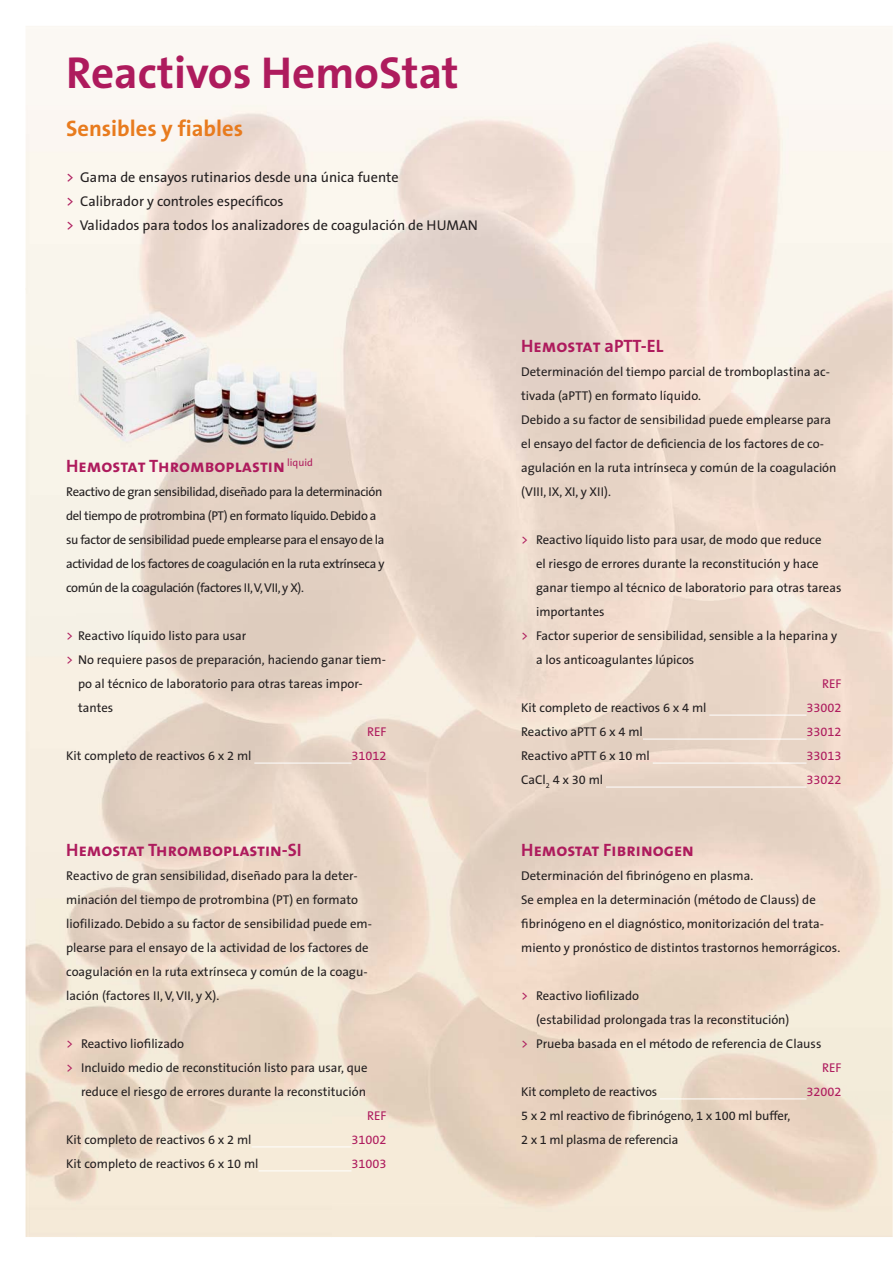
<style>
.page{position:relative;width:893px;height:1263px;background:#fff}
.page>*{position:absolute;margin:0;border:0;box-sizing:border-box;transform-origin:0 0}
.t1{font:700 45px "The Sans B7";color:#ae1b5d}
.t2{font:700 22.5px "The Sans B7";color:#e87b1e}
.t3{font:18px "The Sans Bold Caps";color:#ae1b5d}
.t4{font:18px "The Sans Bold Caps";color:#ae1b5d}
.t5{font:14.25px/24px "The Sans B5 Plain";color:#231f20}
.t6{font:12.75px/24px "The Sans B5 Plain";color:#231f20}
.t7{font:12.75px/24px "The Sans";color:#231f20}
.t8{font:12.75px/24px "The Sans";letter-spacing:-.03em;color:#231f20}
.t9{font:12.75px "The Sans B5 Plain";color:#ae1b5d}
.s1{color:#ae1b5d}
.s2{font-family:"The Sans B7";font-weight:700}
</style>
<div class="page">
<img style="left:46px;top:280px;width:300px;height:175px">
<p class="t1" style="left:66px;top:53px;width:394px">Reactivos HemoStat</p>
<p class="t2" style="left:66px;top:119px;width:178px">Sensibles y fiables</p>
<p class="t5" style="left:66px;top:166px;width:413px"><span class="s1">&gt;</span> Gama de ensayos rutinarios desde una única fuente<br><span class="s1">&gt;</span> Calibrador y controles específicos<br><span class="s1">&gt;</span> Validados para todos los analizadores de coagulación de HUMAN</p>
<p class="t3" style="left:66px;top:460px;width:248px">Hemostat Thromboplastin <sup>liquid</sup></p>
<p class="t8" style="left:66px;top:482px;width:320px">Reactivo de gran sensibilidad, diseñado para la determinación del tiempo de protrombina (PT) en formato líquido. Debido a su factor de sensibilidad puede emplearse para el ensayo de la actividad de los factores de coagulación en la ruta extrínseca y común de la coagulación (factores II, V, VII, y X).</p>
<p class="t6" style="left:66px;top:625px;width:182px"><span class="s1">&gt;</span> Reactivo líquido listo para usar</p>
<p class="t6" style="left:66px;top:649px;width:321px"><span class="s1">&gt;</span> No requiere pasos de preparación, haciendo ganar tiem-</p>
<p class="t6" style="left:78px;top:673px;width:286px">po al técnico de laboratorio para otras tareas impor-</p>
<p class="t6" style="left:78px;top:697px;width:37px">tantes</p>
<p class="t9" style="left:367px;top:726px;width:21px">REF</p>
<p class="t6" style="left:66px;top:745px;width:187px">Kit completo de reactivos 6 x 2 ml</p>
<p class="t9" style="left:351px;top:750px;width:37px">31012</p>
<p class="t4" style="left:66px;top:839px;width:237px">Hemostat Thromboplastin-SI</p>
<p class="t7" style="left:66px;top:866px;width:307px">Reactivo de gran sensibilidad, diseñado para la deter&shy;minación del tiempo de protrombina (PT) en formato liofilizado. Debido a su factor de sensibilidad puede em&shy;plearse para el ensayo de la actividad de los factores de coagulación en la ruta extrínseca y común de la coagu&shy;lación (factores II, V, VII, y X).</p>
<p class="t6" style="left:66px;top:1032px;width:120px"><span class="s1">&gt;</span> Reactivo liofilizado</p>
<p class="t6" style="left:66px;top:1056px;width:303px"><span class="s1">&gt;</span> Incluido medio de reconstitución listo para usar, que</p>
<p class="t6" style="left:81px;top:1080px;width:286px">reduce el riesgo de errores durante la reconstitución</p>
<p class="t9" style="left:367px;top:1110px;width:21px">REF</p>
<p class="t6" style="left:66px;top:1128px;width:187px">Kit completo de reactivos 6 x 2 ml</p>
<p class="t9" style="left:351px;top:1134px;width:37px">31002</p>
<p class="t6" style="left:66px;top:1152px;width:194px">Kit completo de reactivos 6 x 10 ml</p>
<p class="t9" style="left:351px;top:1158px;width:37px">31003</p>
<p class="t3" style="left:521px;top:341px;width:144px">Hemostat <span class="s2">aPTT-EL</span></p>
<p class="t7" style="left:521px;top:362px;width:317px">Determinación del tiempo parcial de tromboplastina ac&shy;tivada (aPTT) en formato líquido.<br>Debido a su factor de sensibilidad puede emplearse para el ensayo del factor de deficiencia de los factores de co&shy;agulación en la ruta intrínseca y común de la coagulación (VIII, IX, XI, y XII).</p>
<p class="t6" style="left:521px;top:529px;width:302px"><span class="s1">&gt;</span> Reactivo líquido listo para usar, de modo que reduce</p>
<p class="t6" style="left:536px;top:553px;width:284px">el riesgo de errores durante la reconstitución y hace</p>
<p class="t6" style="left:536px;top:577px;width:307px">ganar tiempo al técnico de laboratorio para otras tareas</p>
<p class="t6" style="left:536px;top:601px;width:70px">importantes</p>
<p class="t6" style="left:521px;top:625px;width:317px"><span class="s1">&gt;</span> Factor superior de sensibilidad, sensible a la heparina y</p>
<p class="t6" style="left:536px;top:649px;width:160px">a los anticoagulantes lúpicos</p>
<p class="t9" style="left:822px;top:678px;width:21px">REF</p>
<p class="t6" style="left:521px;top:697px;width:187px">Kit completo de reactivos 6 x 4 ml</p>
<p class="t9" style="left:806px;top:702px;width:37px">33002</p>
<p class="t6" style="left:521px;top:721px;width:123px">Reactivo aPTT 6 x 4 ml</p>
<p class="t9" style="left:806px;top:726px;width:37px">33012</p>
<p class="t6" style="left:521px;top:745px;width:130px">Reactivo aPTT 6 x 10 ml</p>
<p class="t9" style="left:806px;top:750px;width:37px">33013</p>
<p class="t6" style="left:521px;top:769px;width:83px">CaCl<sub>2</sub> 4 x 30 ml</p>
<p class="t9" style="left:806px;top:774px;width:37px">33022</p>
<p class="t4" style="left:521px;top:839px;width:174px">Hemostat Fibrinogen</p>
<p class="t7" style="left:521px;top:866px;width:320px">Determinación del fibrinógeno en plasma.<br>Se emplea en la determinación (método de Clauss) de fibrinógeno en el diagnóstico, monitorización del trata&shy;miento y pronóstico de distintos trastornos hemorrágicos.</p>
<p class="t6" style="left:521px;top:984px;width:120px"><span class="s1">&gt;</span> Reactivo liofilizado</p>
<p class="t6" style="left:536px;top:1008px;width:255px">(estabilidad prolongada tras la reconstitución)</p>
<p class="t6" style="left:521px;top:1032px;width:302px"><span class="s1">&gt;</span> Prueba basada en el método de referencia de Clauss</p>
<p class="t9" style="left:822px;top:1062px;width:21px">REF</p>
<p class="t6" style="left:521px;top:1080px;width:138px">Kit completo de reactivos</p>
<p class="t9" style="left:806px;top:1086px;width:37px">32002</p>
<p class="t6" style="left:521px;top:1104px;width:271px">5 x 2 ml reactivo de fibrinógeno, 1 x 100 ml buffer,<br>2 x 1 ml plasma de referencia</p>
</div>
